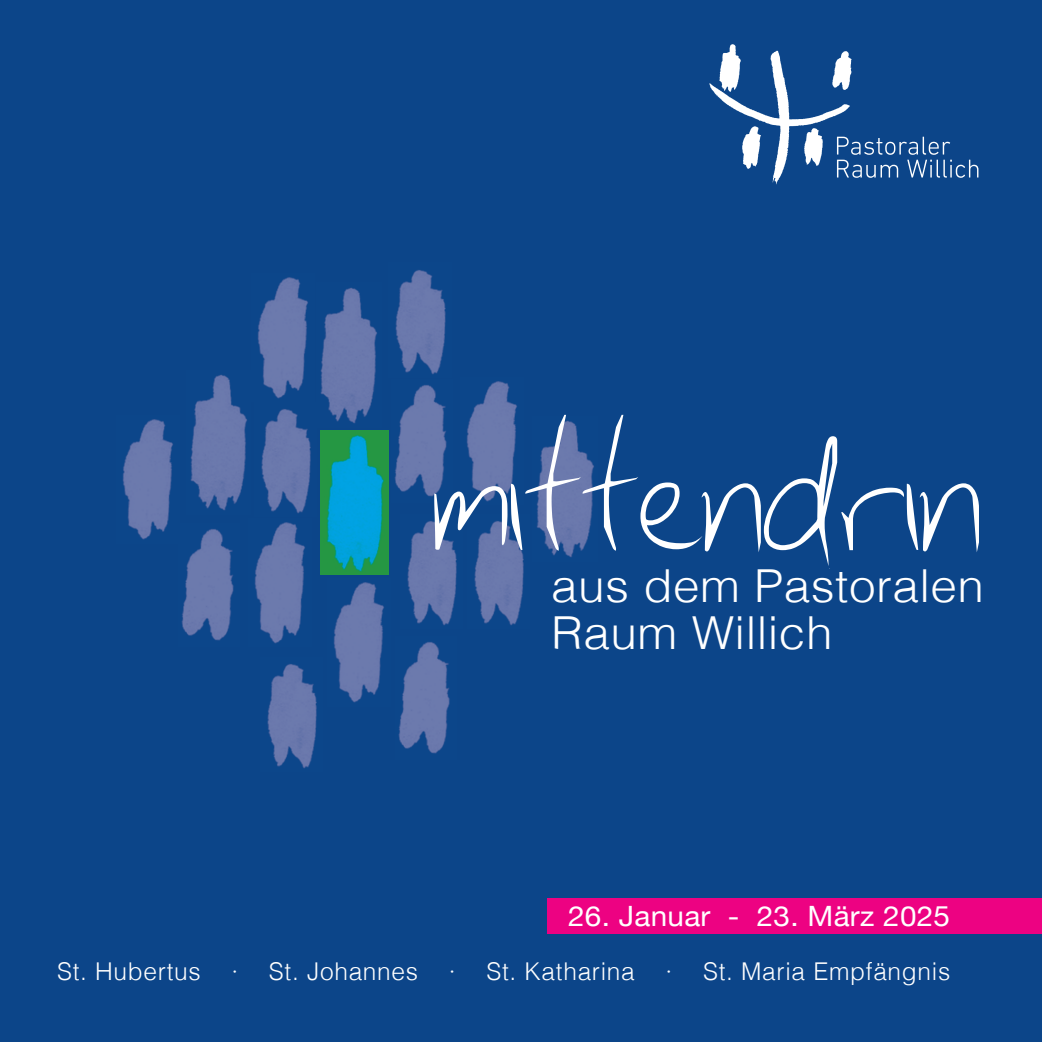
<style>
.page{position:relative;width:1042px;height:1042px;background:#0c4589}
.page>*{position:absolute;margin:0;border:0;box-sizing:border-box;transform-origin:0 0}
.t1{font:216.12px "Circ Handwriting";color:#fff}
.t2{font:300 45.5px/47.2px "Helvetica";letter-spacing:.01em;color:#fff;scale:1.05 1}
.t3{font:28px "Helvetica Neue";letter-spacing:.01em;color:#fff;scale:1.06 1}
.t4{font:300 24.5px "Helvetica";letter-spacing:.03em;color:#fff}
</style>
<div class="page">
<img style="left:320px;top:431px;width:68px;height:143px">
<img style="left:267px;top:664px;width:50px;height:105px">
<img style="left:398px;top:642px;width:52px;height:112px">
<img style="left:333px;top:582px;width:51px;height:121px">
<img style="left:190px;top:374px;width:57px;height:137px">
<img style="left:181px;top:529px;width:53px;height:112px">
<img style="left:394px;top:385px;width:53px;height:112px">
<img style="left:407px;top:521px;width:50px;height:105px">
<img style="left:474px;top:521px;width:50px;height:105px">
<img style="left:537px;top:421px;width:57px;height:136px">
<img style="left:320px;top:287px;width:57px;height:137px">
<img style="left:254px;top:522px;width:51px;height:122px">
<img style="left:122px;top:419px;width:51px;height:121px">
<img style="left:257px;top:277px;width:51px;height:122px">
<img style="left:261px;top:409px;width:50px;height:105px">
<img style="left:395px;top:270px;width:51px;height:104px">
<img style="left:466px;top:381px;width:51px;height:121px">
<div style="left:547px;top:897px;width:495px;height:36px;background:#ed0282"></div>
<img style="left:709px;top:50px;width:141px;height:135px">
<img style="left:719px;top:45px;width:21px;height:47px">
<img style="left:832px;top:51px;width:19px;height:39px">
<img style="left:742px;top:127px;width:19px;height:42px">
<img style="left:805px;top:128px;width:18px;height:38px">
<svg style="left:837px;top:137px;width:141px;height:41px"></svg>
<h1 class="t1" style="left:433px;top:349px;width:550px">mittendrin</h1>
<h2 class="t2" style="left:551px;top:559px;width:414px">aus dem Pastoralen<br>Raum Willich</h2>
<p class="t3" style="left:568px;top:895px;width:362px">26. Januar - 23. März 2025</p>
<p class="t4" style="left:57px;top:950px;width:145px">St. Hubertus</p>
<p class="t4" style="left:231px;top:950px;width:188px">· St. Johannes</p>
<p class="t4" style="left:449px;top:950px;width:187px">· St. Katharina</p>
<p class="t4" style="left:665px;top:950px;width:286px">· St. Maria Empfängnis</p>
</div>
